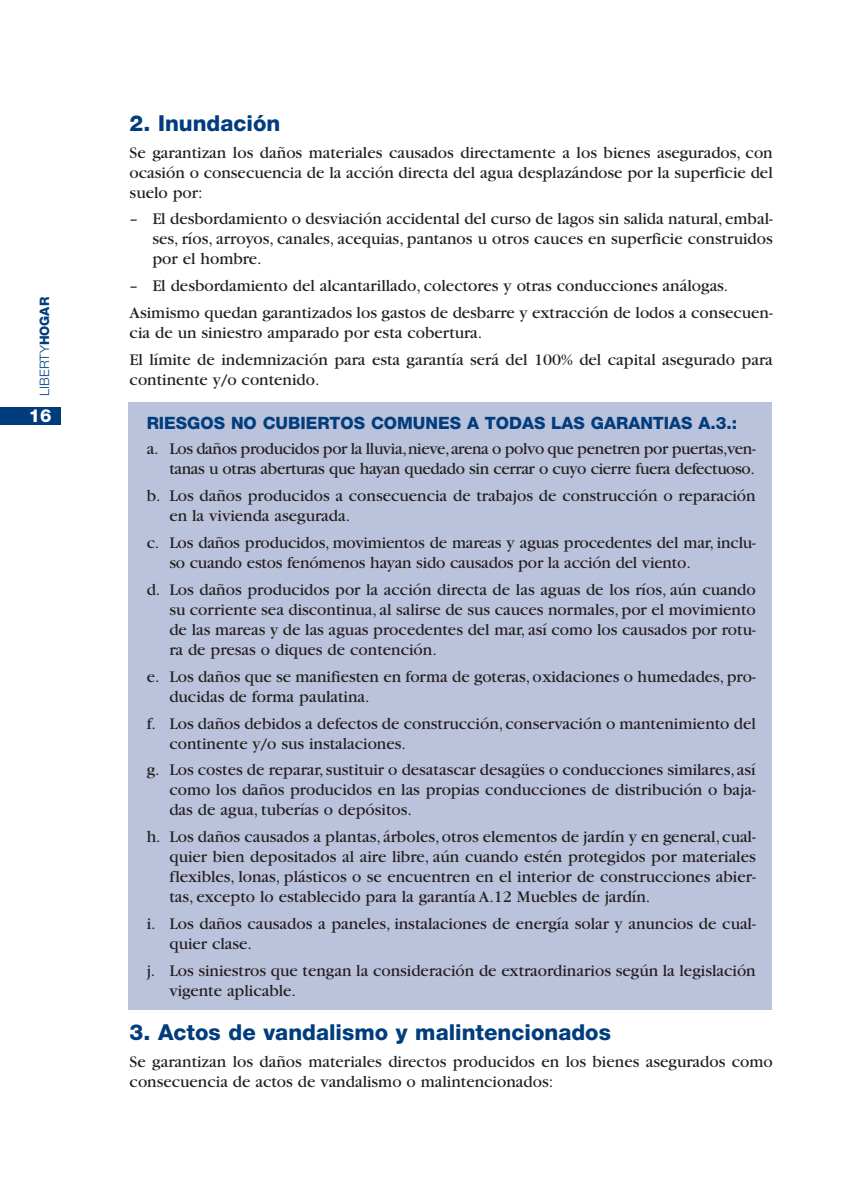
<style>
.page{position:relative;width:851px;height:1191px;background:#fff}
.page>*{position:absolute;margin:0;border:0;box-sizing:border-box;transform-origin:0 0}
.t1{font:800 22px "Helvetica Neue";color:#013d7d}
.t2{font:800 18px "Helvetica Neue";color:#fff}
.t3{font:17px/20px "Garamond";color:#231f20}
.t4{font:17px/20px "Garamond";letter-spacing:-.02em;color:#231f20;text-align:right}
.t5{font:800 17px "Helvetica Neue";color:#013d7d}
.t6{font:300 13px "Helvetica Neue";color:#013d7d}
.s1{font-weight:800}
</style>
<div class="page">
<div style="left:0;top:407px;width:61px;height:17px;background:#013d7d"></div>
<div style="left:129px;top:403px;width:642px;height:607px;background:#bbc2db"></div>
<p class="t6" style="left:40px;top:395px;width:100px;rotate:-90deg">LIBERTY<span class="s1">HOGAR</span></p>
<p class="t2" style="left:29px;top:409px;width:24px">16</p>
<p class="t1" style="left:130px;top:115px;width:152px">2. Inundación</p>
<p class="t3" style="left:130px;top:144px;width:644px;text-align:justify">Se garantizan los daños materiales causados directamente a los bienes asegurados, con ocasión o consecuencia de la acción directa del agua desplazándose por la superficie del suelo por:</p>
<p class="t3" style="left:152px;top:211px;width:622px;text-align:justify;text-indent:-23px">– El desbordamiento o desviación accidental del curso de lagos sin salida natural, embal&shy;ses, ríos, arroyos, canales, acequias, pantanos u otros cauces en superficie construidos por el hombre.</p>
<p class="t3" style="left:130px;top:274px;width:644px;line-height:26.8px">– El desbordamiento del alcantarillado, colectores y otras conducciones análogas.<br>Asimismo quedan garantizados los gastos de desbarre y extracción de lodos a consecuen-</p>
<p class="t3" style="left:130px;top:321px;width:644px;line-height:26.8px">cia de un siniestro amparado por esta cobertura.<br>El límite de indemnización para esta garantía será del 100% del capital asegurado para</p>
<p class="t3" style="left:130px;top:371px;width:191px">continente y/o contenido.</p>
<p class="t5" style="left:147px;top:416px;width:592px">RIESGOS NO CUBIERTOS COMUNES A TODAS LAS GARANTIAS A.3.:</p>
<p class="t4" style="left:147px;top:440px;width:610px">a. Los daños producidos por la lluvia,nieve,arena o polvo que penetren por puertas,ven&shy;tanas u otras aberturas que hayan quedado sin cerrar o cuyo cierre fuera defectuoso.</p>
<p class="t3" style="left:169px;top:487px;width:588px;text-indent:-23px">b. Los daños producidos a consecuencia de trabajos de construcción o reparación en la vivienda asegurada.</p>
<p class="t3" style="left:169px;top:534px;width:587px;text-indent:-23px">c. Los daños producidos, movimientos de mareas y aguas procedentes del mar, inclu&shy;so cuando estos fenómenos hayan sido causados por la acción del viento.</p>
<p class="t3" style="left:169px;top:581px;width:588px;text-align:justify;text-indent:-23px">d. Los daños producidos por la acción directa de las aguas de los ríos, aún cuando su corriente sea discontinua, al salirse de sus cauces normales, por el movimiento de las mareas y de las aguas procedentes del mar, así como los causados por rotu&shy;ra de presas o diques de contención.</p>
<p class="t3" style="left:169px;top:668px;width:587px;text-indent:-23px">e. Los daños que se manifiesten en forma de goteras, oxidaciones o humedades, pro&shy;ducidas de forma paulatina.</p>
<p class="t3" style="left:169px;top:714px;width:588px;text-indent:-23px">f. Los daños debidos a defectos de construcción,conservación o mantenimiento del continente y/o sus instalaciones.</p>
<p class="t3" style="left:169px;top:761px;width:588px;text-align:justify;text-indent:-23px">g. Los costes de reparar,sustituir o desatascar desagües o conducciones similares,así como los daños producidos en las propias conducciones de distribución o baja&shy;das de agua, tuberías o depósitos.</p>
<p class="t3" style="left:169px;top:828px;width:588px;text-align:justify;text-indent:-23px">h. Los daños causados a plantas,árboles,otros elementos de jardín y en general,cual&shy;quier bien depositados al aire libre, aún cuando estén protegidos por materiales flexibles, lonas, plásticos o se encuentren en el interior de construcciones abier&shy;tas, excepto lo establecido para la garantía A.12 Muebles de jardín.</p>
<p class="t3" style="left:169px;top:915px;width:587px;text-indent:-23px">i. Los daños causados a paneles, instalaciones de energía solar y anuncios de cual&shy;quier clase.</p>
<p class="t3" style="left:169px;top:962px;width:588px;text-indent:-23px">j. Los siniestros que tengan la consideración de extraordinarios según la legislación vigente aplicable.</p>
<p class="t1" style="left:130px;top:1024px;width:483px">3. Actos de vandalismo y malintencionados</p>
<p class="t3" style="left:130px;top:1053px;width:644px">Se garantizan los daños materiales directos producidos en los bienes asegurados como consecuencia de actos de vandalismo o malintencionados:</p>
</div>
